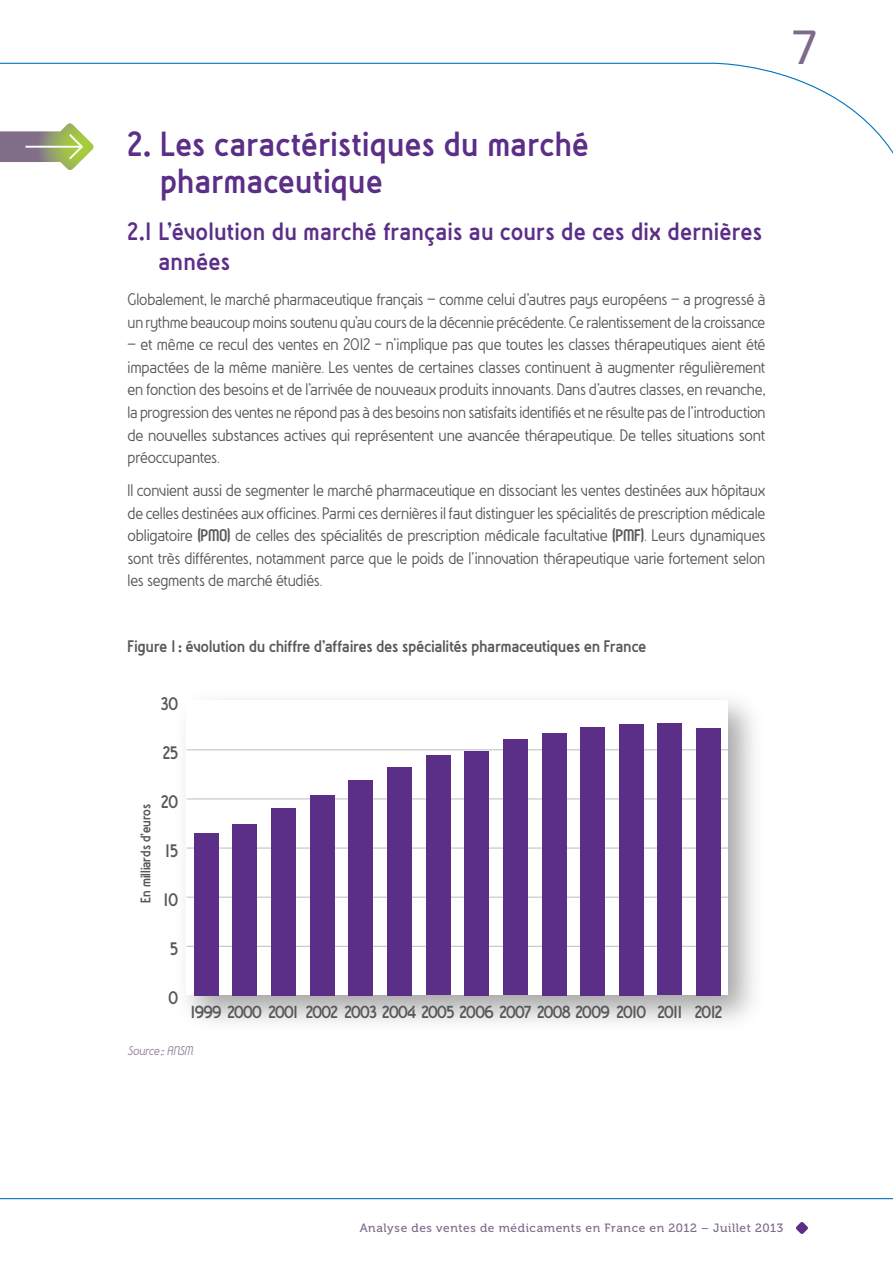
<style>
.page{position:relative;width:893px;height:1263px;background:#fff}
.page>*{position:absolute;margin:0;border:0;box-sizing:border-box;transform-origin:0 0}
.t1{font:500 45px "New June";color:#7e6a8a}
.t2{font:700 37.5px/37.5px "Wasabi";letter-spacing:.03em;color:#5b2e87}
.t3{font:700 27px/30px "Wasabi";letter-spacing:.03em;color:#5b2e87}
.t4{font:700 19.5px "Wasabi";color:#57585a}
.t5{font:700 18.75px "Wasabi";letter-spacing:-.04em;color:#57585a}
.t6{font:18px/22.5px "Wasabi";letter-spacing:-.01em;color:#57585a;text-align:justify}
.t7{font:700 18px "Wasabi";letter-spacing:.01em;color:#57585a}
.t8{font:700 15px "Wasabi";color:#57585a}
.t9{font:italic 13.5px "Wasabi";letter-spacing:-.01em;color:#917f9c}
.t10{font:12px "Museo 500";letter-spacing:.05em;color:#7e6a8a}
.s1{font-weight:700}
</style>
<div class="page">
<svg style="left:0;top:62px;width:893px;height:92px"></svg>
<svg style="left:796px;top:1222px;width:12px;height:12px"></svg>
<svg style="left:0;top:1198px;width:893px;height:2px;background:#6fb0da"></svg>
<img style="left:187px;top:701px;width:567px;height:321px">
<div style="left:186px;top:700px;width:542px;height:295px;background:#fff"></div>
<hr style="left:187px;top:946px;width:541px;height:1px;background:#bcbdc0">
<hr style="left:187px;top:897px;width:541px;height:1px;background:#bcbdc0">
<hr style="left:187px;top:848px;width:541px;height:1px;background:#bcbdc0">
<hr style="left:187px;top:798px;width:541px;height:1px;background:#bcbdc0">
<hr style="left:187px;top:749px;width:541px;height:1px;background:#bcbdc0">
<div style="left:194px;top:833px;width:24px;height:162px;background:#5b2e87"></div>
<div style="left:232px;top:824px;width:25px;height:171px;background:#5b2e87"></div>
<div style="left:271px;top:808px;width:25px;height:187px;background:#5b2e87"></div>
<div style="left:310px;top:795px;width:24px;height:200px;background:#5b2e87"></div>
<div style="left:348px;top:780px;width:25px;height:215px;background:#5b2e87"></div>
<div style="left:387px;top:767px;width:25px;height:228px;background:#5b2e87"></div>
<div style="left:426px;top:755px;width:24px;height:240px;background:#5b2e87"></div>
<div style="left:464px;top:751px;width:25px;height:244px;background:#5b2e87"></div>
<div style="left:503px;top:739px;width:25px;height:256px;background:#5b2e87"></div>
<div style="left:542px;top:733px;width:24px;height:262px;background:#5b2e87"></div>
<div style="left:580px;top:727px;width:25px;height:268px;background:#5b2e87"></div>
<div style="left:619px;top:724px;width:25px;height:271px;background:#5b2e87"></div>
<div style="left:658px;top:723px;width:24px;height:272px;background:#5b2e87"></div>
<div style="left:696px;top:728px;width:25px;height:267px;background:#5b2e87"></div>
<svg style="left:0;top:123px;width:95px;height:47px"></svg>
<hr style="left:26px;top:146px;width:56px;height:2px;background:#fff">
<h2 class="t2" style="left:160px;top:124px;width:430px;text-indent:-33px">2. Les caractéristiques du marché pharmaceutique</h2>
<h3 class="t3" style="left:159px;top:216px;width:605px;text-indent:-31px">2.1 L’évolution du marché français au cours de ces dix dernières années</h3>
<p class="t6" style="left:128px;top:288px;width:639px">Globalement, le marché pharmaceutique français – comme celui d’autres pays européens – a progressé à un rythme beaucoup moins soutenu qu’au cours de la décennie précédente. Ce ralentissement de la croissance</p>
<p class="t6" style="left:128px;top:333px;width:639px">– et même ce recul des ventes en 2012 - n’implique pas que toutes les classes thérapeutiques aient été impactées de la même manière. Les ventes de certaines classes continuent à augmenter régulièrement en fonction des besoins et de l’arrivée de nouveaux produits innovants. Dans d’autres classes, en revanche, la progression des ventes ne répond pas à des besoins non satisfaits identifiés et ne résulte pas de l’introduction de nouvelles substances actives qui représentent une avancée thérapeutique. De telles situations sont préoccupantes.</p>
<p class="t6" style="left:128px;top:479px;width:639px">Il convient aussi de segmenter le marché pharmaceutique en dissociant les ventes destinées aux hôpitaux de celles destinées aux officines. Parmi ces dernières il faut distinguer les spécialités de prescription médicale obligatoire <span class="s1">(PMO)</span> de celles des spécialités de prescription médicale facultative <span class="s1">(PMF)</span>. Leurs dynamiques sont très différentes, notamment parce que le poids de l’innovation thérapeutique varie fortement selon les segments de marché étudiés.</p>
<p class="t7" style="left:128px;top:636px;width:520px">Figure 1 : évolution du chiffre d’affaires des spécialités pharmaceutiques en France</p>
<p class="t4" style="left:161px;top:692px;width:19px">30</p>
<p class="t4" style="left:163px;top:741px;width:17px">25</p>
<p class="t8" style="left:137px;top:903px;width:101px;rotate:-90deg">En milliards d’euros</p>
<p class="t4" style="left:161px;top:790px;width:19px">20</p>
<p class="t4" style="left:165px;top:839px;width:15px">15</p>
<p class="t4" style="left:163px;top:888px;width:16px">10</p>
<p class="t4" style="left:170px;top:937px;width:10px">5</p>
<p class="t4" style="left:168px;top:986px;width:11px">0</p>
<p class="t5" style="left:191px;top:1001px;width:533px">1999 2000 2001 2002 2003 2004 2005 2006 2007 2008 2009 2010 2011 2012</p>
<p class="t9" style="left:128px;top:1043px;width:67px">Source;: ANSM</p>
<h1 class="t1" style="left:791px;top:21px;width:28px">7</h1>
<p class="t10" style="left:360px;top:1222px;width:425px">Analyse des ventes de médicaments en France en 2012 – Juillet 2013</p>
</div>
